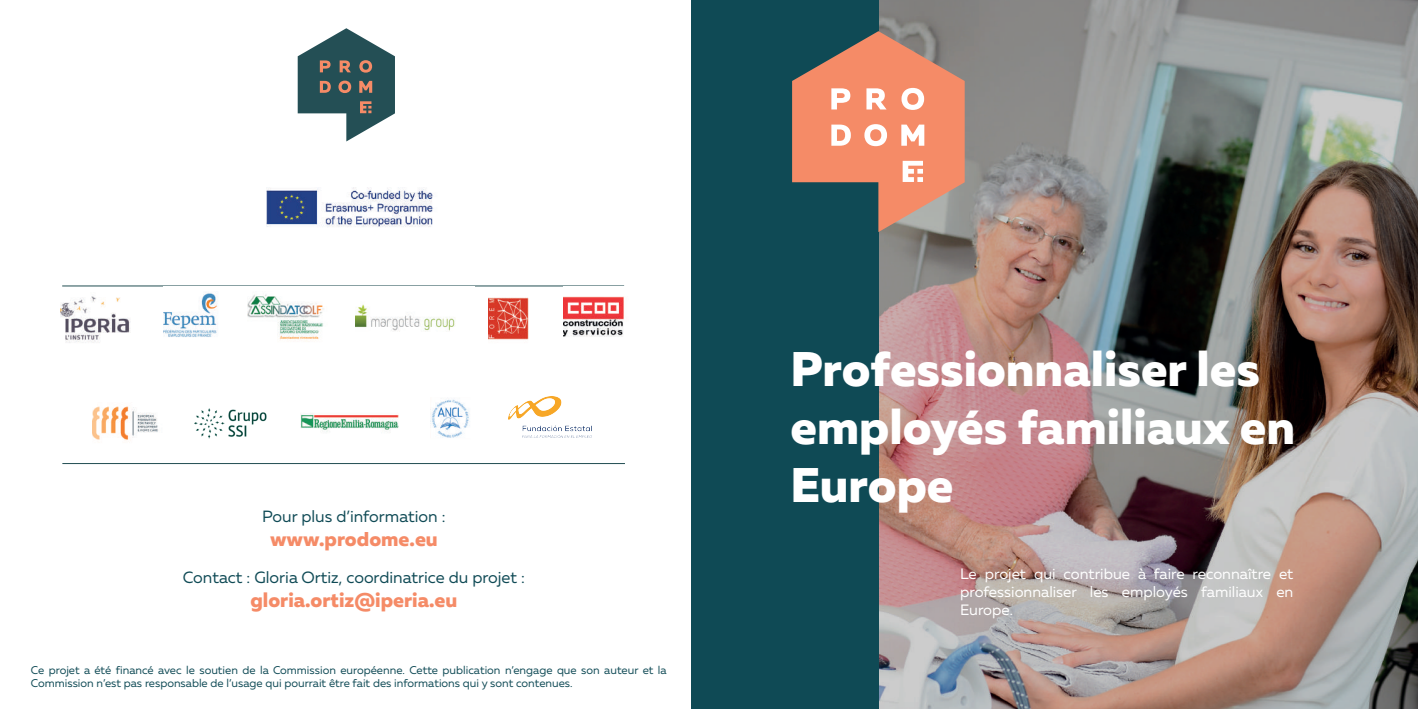
<style>
.page{position:relative;width:1418px;height:709px;background:#fff}
.page>*{position:absolute;margin:0;border:0;box-sizing:border-box;transform-origin:0 0}
.t1{font:800 48.5px/58.2px "Muller";color:#fff}
.t2{font:800 20px "Muller";color:#f58b67}
.t3{font:16.25px "Muller";color:#0f4a55}
.t4{font:15px/18px "Muller";color:#fff;text-align:justify}
.t5{font:11.25px/13.5px "Muller";color:#0f4a55}
</style>
<div class="page">
<img style="left:878px;top:0;width:539px;height:709px">
<div style="left:690px;top:0;width:188px;height:709px;background:#0f4a55"></div>
<svg style="left:792px;top:31px;width:172px;height:201px"></svg>
<svg style="left:298px;top:28px;width:97px;height:113px"></svg>
<img style="left:266px;top:187px;width:168px;height:40px">
<hr style="left:62px;top:286px;width:562px;height:1px;background:#214d51">
<hr style="left:62px;top:463px;width:563px;height:1px;background:#214d51">
<img style="left:61px;top:296px;width:70px;height:47px">
<img style="left:163px;top:286px;width:85px;height:51px">
<img style="left:248px;top:286px;width:108px;height:56px">
<img style="left:356px;top:286px;width:119px;height:46px">
<img style="left:488px;top:297px;width:41px;height:43px">
<img style="left:563px;top:286px;width:61px;height:51px">
<img style="left:92px;top:406px;width:66px;height:35px">
<img style="left:194px;top:408px;width:73px;height:31px">
<img style="left:300px;top:413px;width:98px;height:19px">
<img style="left:431px;top:399px;width:117px;height:39px">
<img style="left:508px;top:396px;width:83px;height:41px">
<h3 class="t3" style="left:262px;top:506px;width:185px">Pour plus d’information :</h3>
<h2 class="t2" style="left:270px;top:526px;width:169px">www.prodome.eu</h2>
<h3 class="t3" style="left:183px;top:567px;width:343px">Contact : Gloria Ortiz, coordinatrice du projet :</h3>
<h2 class="t2" style="left:250px;top:587px;width:208px">gloria.ortiz@iperia.eu</h2>
<p class="t5" style="left:31px;top:663px;width:637px">Ce projet a été financé avec le soutien de la Commission européenne. Cette publication n’engage que son auteur et la<br>Commission n’est pas responsable de l’usage qui pourrait être fait des informations qui y sont contenues.</p>
<h1 class="t1" style="left:790px;top:340px;width:506px">Professionnaliser les employés familiaux en<br>Europe</h1>
<h3 class="t4" style="left:960px;top:564px;width:335px">Le projet qui contribue à faire reconnaître et professionnaliser les employés familiaux en Europe.</h3>
</div>
